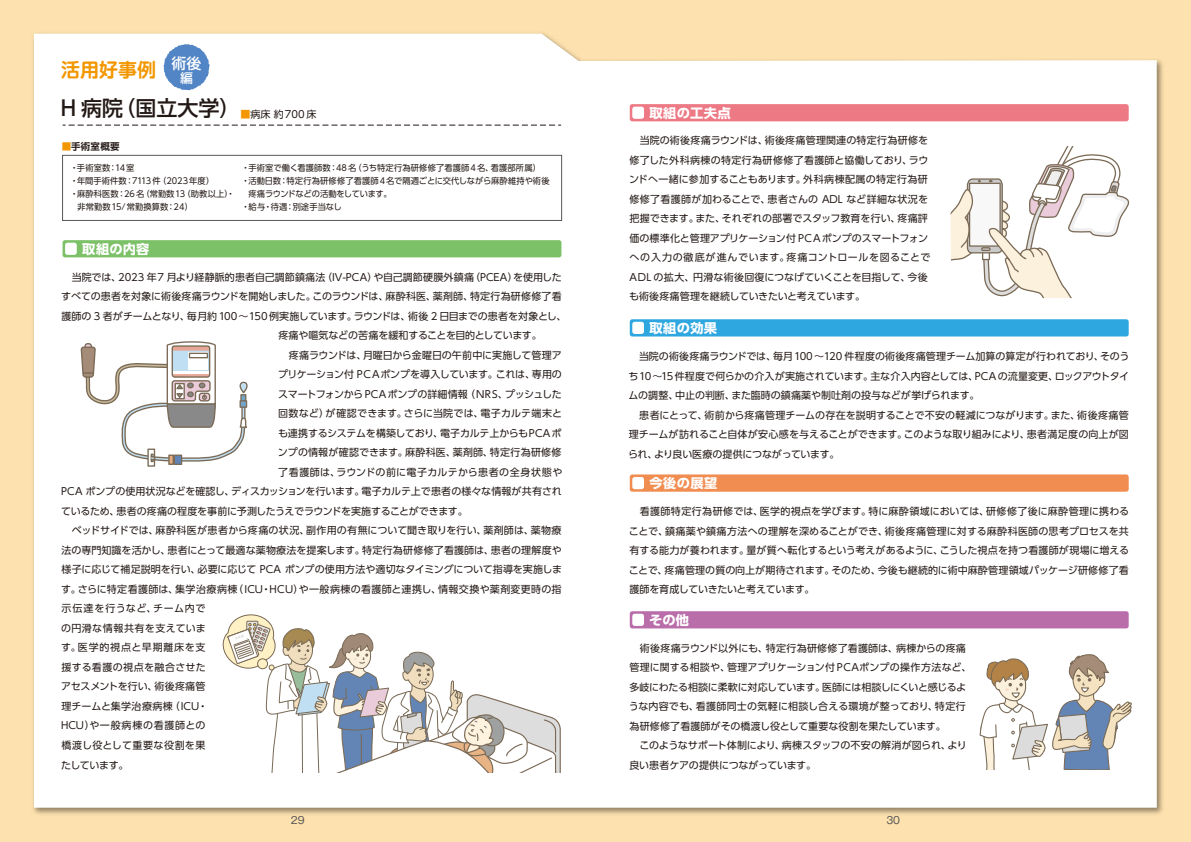
<style>
.page{position:relative;width:1191px;height:842px;background:#fde1ae}
.page>*{position:absolute;margin:0;border:0;box-sizing:border-box;transform-origin:0 0}
.t1{font:500 21px "UD Shin Go Pro";color:#221815}
.t2{font:700 19px "Shin M Go Pro De";color:#f39700}
.t3{font:700 13px "UD Shin Go Pro";letter-spacing:.025em;color:#fff}
.t4{font:500 13px "Shin M Go Pro";color:#fff}
.t5{font:10px/19.5px "UD Shin Go Pro";color:#221815}
.t6{font:10px "UD Shin Go Pro";letter-spacing:-.025em;color:#221815}
.t7{font:10px "UD Shin Go Pro";letter-spacing:.03em;color:#221815}
.t8{font:10px "UD Shin Go Pro";letter-spacing:.02em;color:#221815}
.t9{font:10px "UD Shin Go Pro";letter-spacing:-.02em;color:#221815}
.t10{font:10px "UD Shin Go Pro";letter-spacing:.065em;color:#221815}
.t11{font:10px "UD Shin Go Pro";letter-spacing:.04em;color:#221815}
.t12{font:10px "UD Shin Go Pro";letter-spacing:.035em;color:#221815}
.t13{font:10px "UD Shin Go Pro";letter-spacing:-.035em;color:#221815}
.t14{font:10px "UD Shin Go Pro";letter-spacing:.06em;color:#221815}
.t15{font:10px "Gothic MB101 Pro";color:#595757}
.t16{font:700 9.5px "UD Shin Go Pro De";letter-spacing:.025em;color:#221815}
.t17{font:8.5px "UD Shin Go Pro";letter-spacing:.005em;color:#221815}
.t18{font:8.5px "UD Shin Go Pro";letter-spacing:-.04em;color:#221815}
.s1{font-weight:400;font-size:10px;color:#f39700}
.s2{font-weight:400;font-size:10px}
.s3{color:#f39700}
</style>
<div class="page">
<div style="left:34px;top:34px;width:1122px;height:774px;background:#fff"></div>
<svg style="left:163px;top:44px;width:47px;height:46px;background:#7ca3d3"></svg>
<svg style="left:63px;top:125px;width:498px;height:1px"></svg>
<div style="left:62px;top:155px;width:500px;height:66px;background:#fff;border:1px solid #595757"></div>
<div style="left:63px;top:240px;width:498px;height:17px;background:#7cc167;border-radius:3px"></div>
<div style="left:65px;top:243px;width:12px;height:12px;background:#fff;border-radius:3px"></div>
<div style="left:630px;top:104px;width:498px;height:17px;background:#ed7985;border-radius:3px"></div>
<div style="left:632px;top:107px;width:12px;height:12px;background:#fff;border-radius:3px"></div>
<div style="left:630px;top:319px;width:498px;height:17px;background:#2ea7e0;border-radius:3px"></div>
<div style="left:632px;top:322px;width:12px;height:12px;background:#fff;border-radius:3px"></div>
<div style="left:630px;top:474px;width:498px;height:18px;background:#f18d50;border-radius:3px"></div>
<div style="left:632px;top:477px;width:12px;height:12px;background:#fff;border-radius:3px"></div>
<div style="left:630px;top:611px;width:498px;height:17px;background:#b96eaa;border-radius:3px"></div>
<div style="left:632px;top:614px;width:12px;height:12px;background:#fff;border-radius:3px"></div>
<div style="left:79px;top:349px;width:182px;height:118px;background:#fff"></div>
<svg style="left:80px;top:341px;width:168px;height:147px"></svg>
<svg style="left:950px;top:146px;width:179px;height:152px;background:#f1edea"></svg>
<svg style="left:979px;top:654px;width:153px;height:115px;background:#d9d7d4"></svg>
<svg style="left:219px;top:614px;width:342px;height:158px;background:#e6e5e3"></svg>
<h2 class="t2" style="left:61px;top:54px;width:142px">活用好事例 <sup>術後</sup></h2>
<h3 class="t4" style="left:180px;top:67px;width:14px">編</h3>
<h1 class="t1" style="left:61px;top:91px;width:257px">H 病院（国立大学）<span class="s1">■</span><span class="s2">病床 約700 床</span></h1>
<p class="t16" style="left:62px;top:139px;width:59px"><span class="s3">■</span>手術室概要</p>
<p class="t17" style="left:70px;top:161px;width:66px">・手術室数：14室</p>
<p class="t17" style="left:70px;top:174px;width:146px">・年間手術件数：7113件（2023年度）</p>
<p class="t17" style="left:70px;top:187px;width:166px">・麻酔科医数：26名（常勤数13（助教以上）・</p>
<p class="t17" style="left:78px;top:200px;width:117px">非常勤数15/常勤換算数：24）</p>
<h3 class="t3" style="left:82px;top:238px;width:69px">取組の内容</h3>
<p class="t17" style="left:242px;top:161px;width:301px">・手術室で働く看護師数：48名（うち特定行為研修修了看護師4名、看護部所属）</p>
<p class="t17" style="left:242px;top:174px;width:309px">・活動日数：特定行為研修修了看護師4名で隔週ごとに交代しながら麻酔維持や術後</p>
<p class="t18" style="left:248px;top:187px;width:145px">疼痛ラウンドなどの活動をしています。</p>
<p class="t17" style="left:242px;top:200px;width:101px">・給与・待遇：別途手当なし</p>
<p class="t5" style="left:62px;top:267px;width:502px">　当院では、2023 年7 月より経静脈的患者自己調節鎮痛法（IV-PCA）や自己調節硬膜外鎮痛（PCEA）を使用した</p>
<p class="t5" style="left:61px;top:287px;width:502px">すべての患者を対象に術後疼痛ラウンドを開始しました。このラウンドは、麻酔科医、薬剤師、特定行為研修修了看</p>
<p class="t6" style="left:61px;top:308px;width:506px">護師の 3 者がチームとなり、毎月約 100～150 例実施しています。ラウンドは、術後 2 日目までの患者を対象とし、</p>
<p class="t13" style="left:278px;top:328px;width:265px">疼痛や嘔気などの苦痛を緩和することを目的としています。</p>
<p class="t5" style="left:278px;top:345px;width:285px">　疼痛ラウンドは、月曜日から金曜日の午前中に実施して管理ア</p>
<p class="t6" style="left:278px;top:367px;width:285px">プリケーション付 PCAポンプを導入しています。これは、専用の</p>
<p class="t6" style="left:278px;top:386px;width:285px">スマートフォンから PCA ポンプの詳細情報（NRS、プッシュした</p>
<p class="t8" style="left:278px;top:406px;width:285px">回数など）が確認できます。さらに当院では、電子カルテ端末と</p>
<p class="t9" style="left:278px;top:425px;width:285px">も連携するシステムを構築しており、電子カルテ上からもPCAポ</p>
<p class="t8" style="left:278px;top:445px;width:285px">ンプの情報が確認できます。麻酔科医、薬剤師、特定行為研修修</p>
<p class="t11" style="left:278px;top:464px;width:286px">了看護師は、ラウンドの前に電子カルテから患者の全身状態や</p>
<p class="t5" style="left:61px;top:482px;width:502px">PCA ポンプの使用状況などを確認し、ディスカッションを行います。電子カルテ上で患者の様々な情報が共有され</p>
<p class="t6" style="left:61px;top:503px;width:408px">ているため、患者の疼痛の程度を事前に予測したうえでラウンドを実施することができます。</p>
<p class="t5" style="left:62px;top:521px;width:501px">　ベッドサイドでは、麻酔科医が患者から疼痛の状況、副作用の有無について聞き取りを行い、薬剤師は、薬物療</p>
<p class="t5" style="left:61px;top:540px;width:502px">法の専門知識を活かし、患者にとって最適な薬物療法を提案します。特定行為研修修了看護師は、患者の理解度や</p>
<p class="t5" style="left:61px;top:560px;width:502px">様子に応じて補足説明を行い、必要に応じて PCA ポンプの使用方法や適切なタイミングについて指導を実施しま</p>
<p class="t7" style="left:61px;top:581px;width:502px">す。さらに特定看護師は、集学治療病棟（ICU・HCU）や一般病棟の看護師と連携し、情報交換や薬剤変更時の指</p>
<p class="t14" style="left:61px;top:601px;width:145px">示伝達を行うなど、チーム内で</p>
<p class="t12" style="left:61px;top:620px;width:146px">の円滑な情報共有を支えていま</p>
<p class="t10" style="left:61px;top:640px;width:146px">す。医学的視点と早期離床を支</p>
<p class="t7" style="left:61px;top:659px;width:146px">援する看護の視点を融合させた</p>
<p class="t9" style="left:61px;top:679px;width:146px">アセスメントを行い、術後疼痛管</p>
<p class="t5" style="left:61px;top:696px;width:148px">理チームと集学治療病棟（ICU・</p>
<p class="t10" style="left:61px;top:718px;width:146px">HCU）や一般病棟の看護師との</p>
<p class="t12" style="left:61px;top:737px;width:145px">橋渡し役として重要な役割を果</p>
<p class="t5" style="left:61px;top:755px;width:69px">たしています。</p>
<h3 class="t3" style="left:649px;top:102px;width:83px">取組の工夫点</h3>
<p class="t5" style="left:629px;top:131px;width:303px">　当院の術後疼痛ラウンドは、術後疼痛管理関連の特定行為研修を修了した外科病棟の特定行為研修修了看護師と協働しており、ラウンドへ一緒に参加することもあります。外科病棟配属の特定行為研修修了看護師が加わることで、患者さんの ADL など詳細な状況を把握できます。また、それぞれの部署でスタッフ教育を行い、疼痛評価の標準化と管理アプリケーション付 PCAポンプのスマートフォンへの入力の徹底が進んでいます。疼痛コントロールを図ることでADL の拡大、円滑な術後回復につなげていくことを目指して、今後も術後疼痛管理を継続していきたいと考えています。</p>
<h3 class="t3" style="left:649px;top:317px;width:69px">取組の効果</h3>
<p class="t5" style="left:628px;top:347px;width:503px">　当院の術後疼痛ラウンドでは、毎月100～120 件程度の術後疼痛管理チーム加算の算定が行われており、そのうち10～15 件程度で何らかの介入が実施されています。主な介入内容としては、PCA の流量変更、ロックアウトタイムの調整、中止の判断、また臨時の鎮痛薬や制吐剤の投与などが挙げられます。<br>　患者にとって、術前から疼痛管理チームの存在を説明することで不安の軽減につながります。また、術後疼痛管理チームが訪れること自体が安心感を与えることができます。このような取り組みにより、患者満足度の向上が図られ、より良い医療の提供につながっています。</p>
<h3 class="t3" style="left:649px;top:473px;width:69px">今後の展望</h3>
<p class="t5" style="left:629px;top:501px;width:502px;text-align:justify">　看護師特定行為研修では、医学的視点を学びます。特に麻酔領域においては、研修修了後に麻酔管理に携わることで、鎮痛薬や鎮痛方法への理解を深めることができ、術後疼痛管理に対する麻酔科医師の思考プロセスを共有する能力が養われます。量が質へ転化するという考えがあるように、こうした視点を持つ看護師が現場に増えることで、疼痛管理の質の向上が期待されます。そのため、今後も継続的に術中麻酔管理領域パッケージ研修修了看護師を育成していきたいと考えています。</p>
<h3 class="t3" style="left:649px;top:609px;width:42px">その他</h3>
<p class="t5" style="left:629px;top:638px;width:344px">　術後疼痛ラウンド以外にも、特定行為研修修了看護師は、病棟からの疼痛管理に関する相談や、管理アプリケーション付PCAポンプの操作方法など、多岐にわたる相談に柔軟に対応しています。医師には相談しにくいと感じるような内容でも、看護師同士の気軽に相談し合える環境が整っており、特定行為研修修了看護師がその橋渡し役として重要な役割を果たしています。<br>　このようなサポート体制により、病棟スタッフの不安の解消が図られ、より良い患者ケアの提供につながっています。</p>
<p class="t15" style="left:291px;top:811px;width:15px">29</p>
<p class="t15" style="left:886px;top:811px;width:15px">30</p>
</div>
